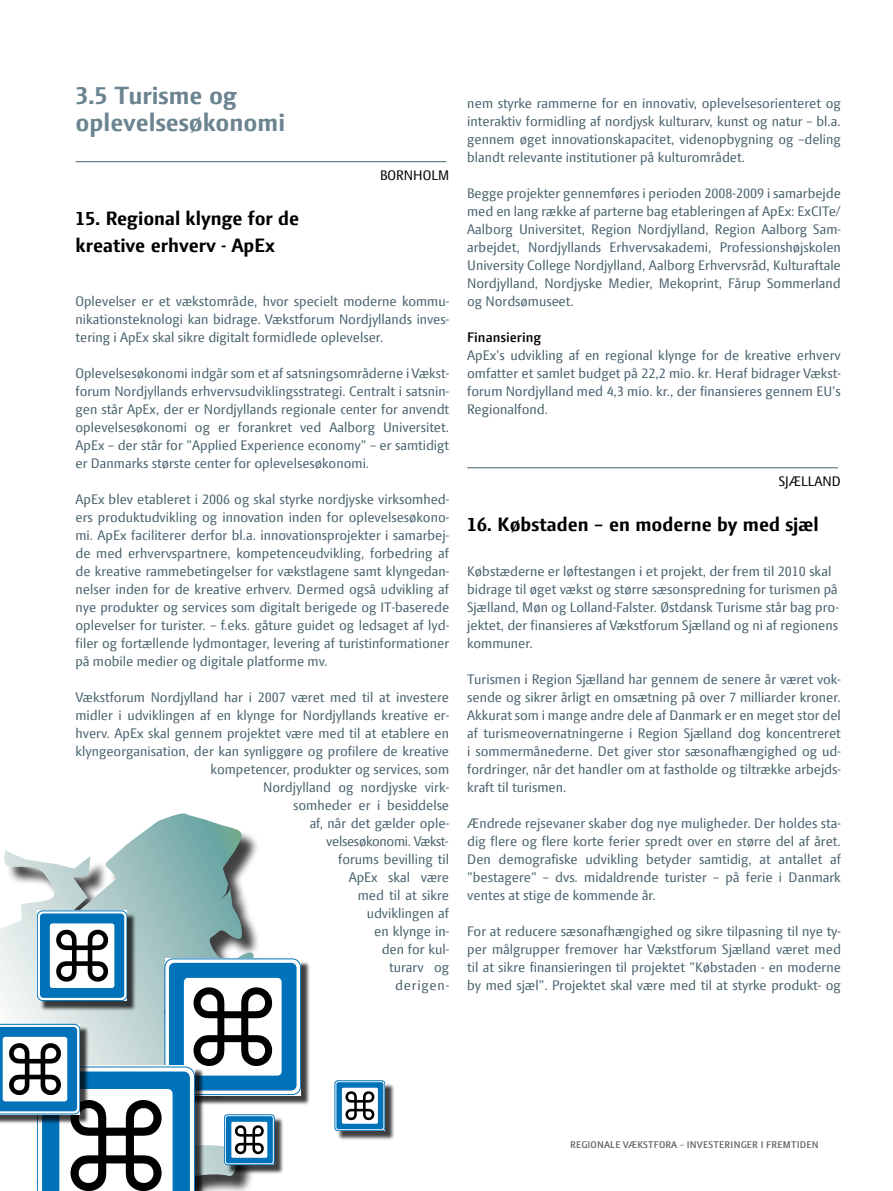
<style>
.page{position:relative;width:893px;height:1191px;background:#fff}
.page>*{position:absolute;margin:0;border:0;box-sizing:border-box;transform-origin:0 0}
.t1{font:700 27px/27px "Press Sans";color:#6b8490}
.t2{font:700 21px/27px "Press Sans";color:#000}
.t3{font:15px/18px "Press Sans";color:#4a636e;text-align:justify}
.t4{font:15px "Press Sans";color:#000}
.t5{font:600 15px "Press Sans";color:#000}
.t6{font:600 10.5px "Press Sans";color:#646567}
</style>
<div class="page">
<div style="left:168px;top:960px;width:148px;height:151px;background:#000;opacity:.75"></div>
<hr style="left:75px;top:161px;width:371px;height:1px;background:#4a636e">
<hr style="left:467px;top:467px;width:371px;height:1px;background:#4a636e">
<svg style="left:0;top:813px;width:297px;height:378px"></svg>
<div style="left:224px;top:1114px;width:50px;height:50px;border:1px solid #0072ba;border-radius:3px"></div>
<div style="left:338px;top:1083px;width:63px;height:63px;background:#000;opacity:.75"></div>
<svg style="left:335px;top:1129px;width:50px;height:2px"></svg>
<svg style="left:337px;top:1082px;width:46px;height:46px"></svg>
<div style="left:335px;top:1080px;width:50px;height:50px;border:1px solid #0072ba;border-radius:3px"></div>
<h1 class="t1" style="left:75px;top:82px;width:211px">3.5 Turisme og oplevelsesøkonomi</h1>
<p class="t4" style="left:380px;top:167px;width:71px">BORNHOLM</p>
<h2 class="t2" style="left:75px;top:205px;width:225px">15. Regional klynge for de kreative erhverv - ApEx</h2>
<p class="t3" style="left:75px;top:294px;width:375px">Oplevelser er et vækstområde, hvor specielt moderne kommu&shy;nikationsteknologi kan bidrage. Vækstforum Nordjyllands inves&shy;tering i ApEx skal sikre digitalt formidlede oplevelser.</p>
<p class="t3" style="left:75px;top:366px;width:375px">Oplevelsesøkonomi indgår som et af satsningsområderne i Vækst&shy;forum Nordjyllands erhvervsudviklingsstrategi. Centralt i satsnin&shy;gen står ApEx, der er Nordjyllands regionale center for anvendt oplevelsesøkonomi og er forankret ved Aalborg Universitet.<br>ApEx – der står for ”Applied Experience economy” – er samtidigt er Danmarks største center for oplevelsesøkonomi.</p>
<p class="t3" style="left:75px;top:492px;width:375px">ApEx blev etableret i 2006 og skal styrke nordjyske virksomhed&shy;ers produktudvikling og innovation inden for oplevelsesøkono&shy;mi. ApEx faciliterer derfor bl.a. innovationsprojekter i samarbej&shy;de med erhvervspartnere, kompetenceudvikling, forbedring af de kreative rammebetingelser for vækstlagene samt klyngedan&shy;nelser inden for de kreative erhverv. Dermed også udvikling af nye produkter og services som digitalt berigede og IT-baserede oplevelser for turister. – f.eks. gåture guidet og ledsaget af lyd&shy;filer og fortællende lydmontager, levering af turistinformationer på mobile medier og digitale platforme mv.</p>
<p class="t3" style="left:75px;top:690px;width:375px;text-align:right">Vækstforum Nordjylland har i 2007 været med til at investere midler i udviklingen af en klynge for Nordjyllands kreative er&shy;hverv. ApEx skal gennem projektet være med til at etablere en klyngeorganisation, der kan synliggøre og profilere de kreative kompetencer, produkter og services, som<br>Nordjylland og nordjyske virk-<br>somheder er i besiddelse<br>af, når det gælder ople-<br>velsesøkonomi. Vækst-<br>forums bevilling til<br>ApEx skal være<br>med til at sikre<br>udviklingen af<br>en klynge in-<br>den for kul-<br>turarv og<br>derigen-</p>
<p class="t3" style="left:467px;top:96px;width:375px">nem styrke rammerne for en innovativ, oplevelsesorienteret og interaktiv formidling af nordjysk kulturarv, kunst og natur – bl.a. gennem øget innovationskapacitet, videnopbygning og –deling blandt relevante institutioner på kulturområdet.</p>
<p class="t3" style="left:467px;top:186px;width:375px">Begge projekter gennemføres i perioden 2008-2009 i samarbejde med en lang række af parterne bag etableringen af ApEx: ExCITe/ Aalborg Universitet, Region Nordjylland, Region Aalborg Sam&shy;arbejdet, Nordjyllands Erhvervsakademi, Professionshøjskolen University College Nordjylland, Aalborg Erhvervsråd, Kulturaftale Nordjylland, Nordjyske Medier, Mekoprint, Fårup Sommerland og Nordsømuseet.</p>
<p class="t5" style="left:467px;top:330px;width:76px">FINANSIERING</p>
<p class="t3" style="left:467px;top:348px;width:375px">ApEx’s udvikling af en regional klynge for de kreative erhverv omfatter et samlet budget på 22,2 mio. kr. Heraf bidrager Vækst&shy;forum Nordjylland med 4,3 mio. kr., der finansieres gennem EU’s Regionalfond.</p>
<p class="t4" style="left:779px;top:473px;width:64px">SJÆLLAND</p>
<h2 class="t2" style="left:467px;top:511px;width:353px">16. Købstaden – en moderne by med sjæl</h2>
<p class="t3" style="left:467px;top:564px;width:373px;text-align:left">Købstæderne er løftestangen i et projekt, der frem til 2010 skal bidrage til øget vækst og større sæsonspredning for turismen på Sjælland, Møn og Lolland-Falster. Østdansk Turisme står bag pro&shy;jektet, der finansieres af Vækstforum Sjælland og ni af regionens kommuner.</p>
<p class="t3" style="left:467px;top:672px;width:375px">Turismen i Region Sjælland har gennem de senere år været vok&shy;sende og sikrer årligt en omsætning på over 7 milliarder kroner.<br>Akkurat som i mange andre dele af Danmark er en meget stor del af turismeovernatningerne i Region Sjælland dog koncentreret i sommermånederne. Det giver stor sæsonafhængighed og ud&shy;fordringer, når det handler om at fastholde og tiltrække arbejds&shy;kraft til turismen.</p>
<p class="t3" style="left:467px;top:816px;width:375px">Ændrede rejsevaner skaber dog nye muligheder. Der holdes sta&shy;dig flere og flere korte ferier spredt over en større del af året.<br>Den demografiske udvikling betyder samtidig, at antallet af ”bestagere” – dvs. midaldrende turister – på ferie i Danmark ventes at stige de kommende år.</p>
<p class="t3" style="left:467px;top:924px;width:375px">For at reducere sæsonafhængighed og sikre tilpasning til nye ty&shy;per målgrupper fremover har Vækstforum Sjælland været med til at sikre finansieringen til projektet ”Købstaden - en moderne by med sjæl”. Projektet skal være med til at styrke produkt- og</p>
<p class="t6" style="left:570px;top:1139px;width:13px">REGIONA</p>
<p class="t6" style="left:610px;top:1139px;width:34px">LE VÆKSTFORA</p>
<p class="t6" style="left:680px;top:1139px;width:14px">– INEERINVESTERINGER</p>
<p class="t6" style="left:761px;top:1139px;width:13px">I EFREMTIDEN</p>
</div>
